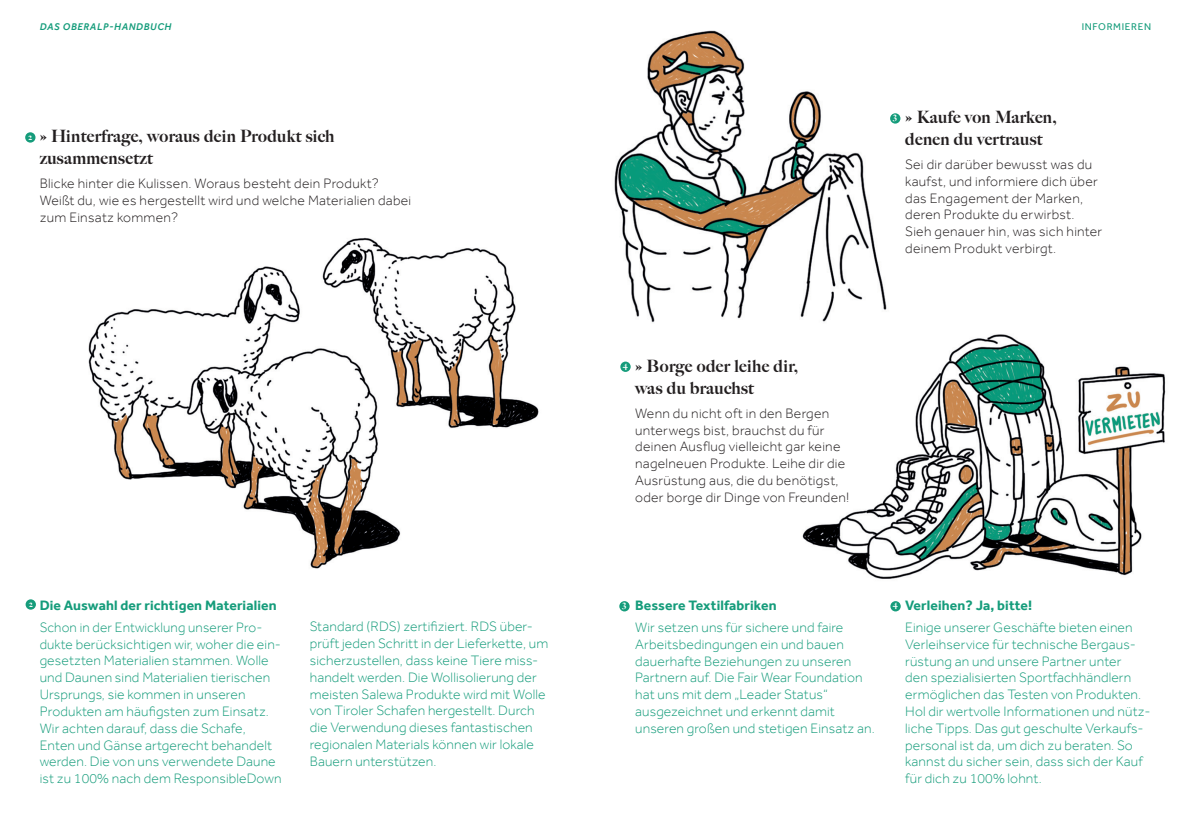
<style>
.page{position:relative;width:1191px;height:840px;background:#fff}
.page>*{position:absolute;margin:0;border:0;box-sizing:border-box;transform-origin:0 0}
.t1{font:900 17px/22px "Big Caslon FB";letter-spacing:.02em;color:#231f20}
.t2{font:300 14px/16.8px "Effra";letter-spacing:.01em;color:#159c7b}
.t3{font:300 14px/16.8px "Effra";letter-spacing:.02em;color:#231f20}
.t4{font:700 14px "Effra";letter-spacing:.01em;color:#159c7b}
.t5{font:italic 500 10px "Effra";letter-spacing:.07em;color:#159c7b}
.t6{font:10px "Effra";letter-spacing:.07em;color:#159c7b}
.t7{font:900 9.2px "Big Caslon FB";color:#fff}
</style>
<div class="page">
<img style="left:802px;top:334px;width:364px;height:245px">
<img style="left:614px;top:30px;width:283px;height:305px">
<div style="left:26px;top:599px;width:10px;height:10px;background:#159c7b;border-radius:50%"></div>
<div style="left:25px;top:132px;width:11px;height:10px;background:#159c7b;border-radius:50%"></div>
<div style="left:619px;top:600px;width:10px;height:11px;background:#159c7b;border-radius:50%"></div>
<div style="left:890px;top:600px;width:10px;height:11px;background:#159c7b;border-radius:50%"></div>
<div style="left:890px;top:113px;width:10px;height:10px;background:#159c7b;border-radius:50%"></div>
<div style="left:620px;top:361px;width:10px;height:11px;background:#159c7b;border-radius:50%"></div>
<img style="left:88px;top:237px;width:451px;height:332px">
<p class="t5" style="left:40px;top:21px;width:133px">DAS OBERALP-HANDBUCH</p>
<p class="t1" style="left:40px;top:125px;width:296px">» Hinterfrage, woraus dein Produkt sich zusammensetzt</p>
<p class="t3" style="left:40px;top:174px;width:373px">Blicke hinter die Kulissen. Woraus besteht dein Produkt?<br>Weißt du, wie es hergestellt wird und welche Materialien dabei zum Einsatz kommen?</p>
<p class="t7" style="left:28px;top:131px;width:6px">2</p>
<p class="t4" style="left:40px;top:596px;width:238px">Die Auswahl der richtigen Materialien</p>
<p class="t2" style="left:40px;top:618px;width:243px">Schon in der Entwicklung unserer Pro&shy;dukte berücksichtigen wir, woher die ein&shy;gesetzten Materialien stammen. Wolle und Daunen sind Materialien tierischen Ursprungs, sie kommen in unseren Produkten am häufigsten zum Einsatz.<br>Wir achten darauf, dass die Schafe, Enten und Gänse artgerecht behandelt werden. Die von uns verwendete Daune ist zu 100% nach dem ResponsibleDown</p>
<p class="t7" style="left:29px;top:598px;width:6px">2</p>
<p class="t2" style="left:310px;top:617px;width:240px">Standard (RDS) zertifiziert. RDS über&shy;prüft jeden Schritt in der Lieferkette, um sicherzustellen, dass keine Tiere miss&shy;handelt werden. Die Wollisolierung der meisten Salewa Produkte wird mit Wolle von Tiroler Schafen hergestellt. Durch die Verwendung dieses fantastischen regionalen Materials können wir lokale Bauern unterstützen.</p>
<p class="t1" style="left:635px;top:354px;width:164px">» Borge oder leihe dir, was du brauchst</p>
<p class="t3" style="left:635px;top:404px;width:216px">Wenn du nicht oft in den Bergen unterwegs bist, brauchst du für deinen Ausflug vielleicht gar keine nagelneuen Produkte. Leihe dir die Ausrüstung aus, die du benötigst, oder borge dir Dinge von Freunden!</p>
<p class="t7" style="left:623px;top:359px;width:7px">4</p>
<p class="t6" style="left:1081px;top:21px;width:71px">INFORMIEREN</p>
<p class="t7" style="left:893px;top:111px;width:5px">3</p>
<p class="t1" style="left:905px;top:106px;width:153px">» Kaufe von Marken, denen du vertraust</p>
<p class="t3" style="left:905px;top:155px;width:199px">Sei dir darüber bewusst was du kaufst, und informiere dich über das Engagement der Marken, deren Produkte du erwirbst.<br>Sieh genauer hin, was sich hinter deinem Produkt verbirgt.</p>
<p class="t4" style="left:635px;top:596px;width:143px">Bessere Textilfabriken</p>
<p class="t2" style="left:635px;top:618px;width:241px">Wir setzen uns für sichere und faire Arbeitsbedingungen ein und bauen dauerhafte Beziehungen zu unseren Partnern auf. Die Fair Wear Foundation hat uns mit dem „Leader Status“ ausgezeichnet und erkennt damit unseren großen und stetigen Einsatz an.</p>
<p class="t4" style="left:905px;top:596px;width:128px">Verleihen? Ja, bitte!</p>
<p class="t2" style="left:905px;top:618px;width:247px">Einige unserer Geschäfte bieten einen Verleihservice für technische Bergaus&shy;rüstung an und unsere Partner unter<br>den spezialisierten Sportfachhändlern ermöglichen das Testen von Produkten.<br>Hol dir wertvolle Informationen und nütz&shy;liche Tipps. Das gut geschulte Verkaufs&shy;personal ist da, um dich zu beraten. So kannst du sicher sein, dass sich der Kauf für dich zu 100% lohnt.</p>
<p class="t7" style="left:622px;top:598px;width:5px">3</p>
<p class="t7" style="left:893px;top:598px;width:7px">4</p>
</div>
